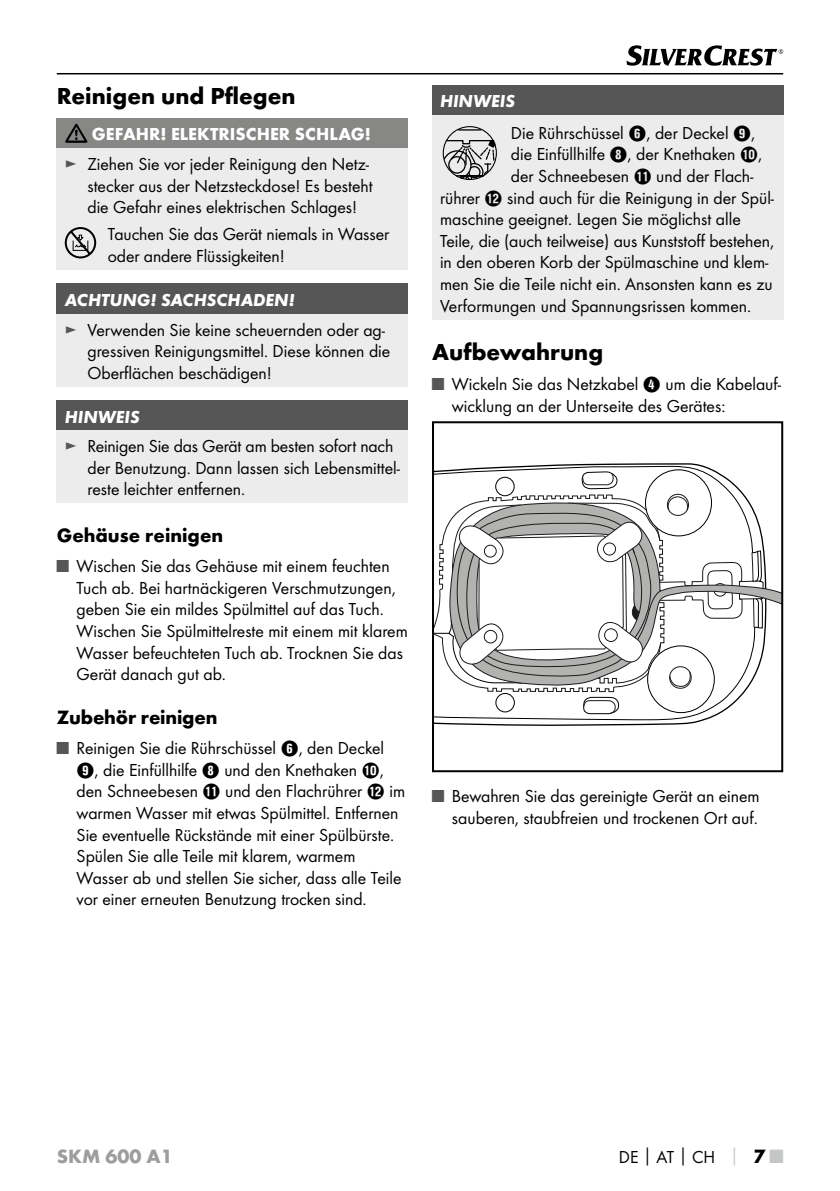
<style>
.page{position:relative;width:840px;height:1191px;background:#fff}
.page>*{position:absolute;margin:0;border:0;box-sizing:border-box;transform-origin:0 0}
.t1{font:700 24px "Futura";color:#000}
.t2{font:700 20px "Futura";color:#000}
.t3{font:700 20px "Futura";color:#9c9d9d}
.t4{font:18px/21.6px "Futura Boo";color:#000}
.t5{font:italic 700 18px "Futura";color:#fff}
.t6{font:700 18px "Futura";color:#fff}
.s1{color:#565656}
.s2{font-family:"Hako PI Nummern"}
.s3{font-family:"Futura";font-weight:700}
.s4{font-family:"Futura";font-weight:700;color:#c5c6c6}
.s5{font-family:"Futura";font-weight:700;font-size:20px}
.s6{font-family:"Futura";font-weight:700;font-size:20px;color:#c5c6c6}
</style>
<div class="page">
<hr style="left:57px;top:73px;width:725px;height:1px;background:#000">
<svg style="left:626px;top:45px;width:156px;height:21px"></svg>
<div style="left:57px;top:118px;width:351px;height:30px;background:#878786"></div>
<div style="left:57px;top:148px;width:351px;height:122px;background:#ececed"></div>
<svg style="left:65px;top:124px;width:22px;height:19px"></svg>
<svg style="left:65px;top:227px;width:31px;height:32px"></svg>
<div style="left:57px;top:284px;width:351px;height:30px;background:#565656"></div>
<div style="left:57px;top:314px;width:351px;height:73px;background:#ececed"></div>
<div style="left:57px;top:400px;width:351px;height:30px;background:#565656"></div>
<div style="left:57px;top:430px;width:351px;height:73px;background:#ececed"></div>
<div style="left:432px;top:85px;width:351px;height:30px;background:#565656"></div>
<div style="left:432px;top:115px;width:351px;height:205px;background:#ececed"></div>
<svg style="left:442px;top:139px;width:54px;height:42px"></svg>
<hr style="left:458px;top:129px;width:22px;height:2px;background:#000">
<svg style="left:435px;top:463px;width:270px;height:263px"></svg>
<svg style="left:435px;top:466px;width:315px;height:254px"></svg>
<div style="left:495px;top:693px;width:19px;height:19px;border:1px solid #000001;border-radius:50%"></div>
<svg style="left:582px;top:711px;width:38px;height:3px"></svg>
<div style="left:583px;top:700px;width:32px;height:13px;border:1px solid #1a1b1a;border-radius:6px"></div>
<svg style="left:446px;top:502px;width:333px;height:209px"></svg>
<svg style="left:435px;top:471px;width:307px;height:218px"></svg>
<div style="left:432px;top:421px;width:350px;height:351px;border:2px solid #000"></div>
<h1 class="t1" style="left:57px;top:81px;width:240px">Reinigen und Pflegen</h1>
<p class="t6" style="left:92px;top:123px;width:280px">GEFAHR! ELEKTRISCHER SCHLAG!</p>
<p class="t4" style="left:87px;top:153px;width:287px;text-indent:-23px"><span class="s1">►</span> Ziehen Sie vor jeder Reinigung den Netz&shy;stecker aus der Netzsteckdose! Es besteht die Gefahr eines elektrischen Schlages!</p>
<p class="t4" style="left:108px;top:223px;width:283px">Tauchen Sie das Gerät niemals in Wasser oder andere Flüssigkeiten!</p>
<p class="t5" style="left:65px;top:289px;width:231px">ACHTUNG! SACHSCHADEN!</p>
<p class="t4" style="left:87px;top:318px;width:304px;text-indent:-23px"><span class="s1">►</span> Verwenden Sie keine scheuernden oder ag&shy;gressiven Reinigungsmittel. Diese können die<br>Oberflächen beschädigen!</p>
<p class="t5" style="left:65px;top:405px;width:76px">HINWEIS</p>
<p class="t4" style="left:87px;top:435px;width:314px;text-indent:-23px"><span class="s1">►</span> Reinigen Sie das Gerät am besten sofort nach der Benutzung. Dann lassen sich Lebensmittel&shy;reste leichter entfernen.</p>
<p class="t2" style="left:57px;top:523px;width:168px">Gehäuse reinigen</p>
<p class="t4" style="left:77px;top:555px;width:332px;text-indent:-20px"><span class="s1">■</span> Wischen Sie das Gehäuse mit einem feuchten Tuch ab. Bei hartnäckigeren Verschmutzungen, geben Sie ein mildes Spülmittel auf das Tuch.<br>Wischen Sie Spülmittelreste mit einem mit klarem Wasser befeuchteten Tuch ab. Trocknen Sie das Gerät danach gut ab.</p>
<p class="t2" style="left:57px;top:705px;width:162px">Zubehör reinigen</p>
<p class="t4" style="left:77px;top:737px;width:330px;text-indent:-20px"><span class="s1">■</span> Reinigen Sie die Rührschüssel <span class="s2">6</span>, den Deckel <span class="s2">9</span>, die Einfüllhilfe <span class="s2">8</span> und den Knethaken <span class="s2">0</span>, den Schneebesen <span class="s2">q</span> und den Flachrührer <span class="s2">w</span> im warmen Wasser mit etwas Spülmittel. Entfernen Sie eventuelle Rückstände mit einer Spülbürste.<br>Spülen Sie alle Teile mit klarem, warmem Wasser ab und stellen Sie sicher, dass alle Teile vor einer erneuten Benutzung trocken sind.</p>
<p class="t5" style="left:440px;top:90px;width:76px">HINWEIS</p>
<p class="t4" style="left:510px;top:122px;width:245px">Die Rührschüssel <span class="s2">6</span>, der Deckel <span class="s2">9</span>,</p>
<p class="t4" style="left:510px;top:143px;width:252px">die Einfüllhilfe <span class="s2">8</span>, der Knethaken <span class="s2">0</span>,</p>
<p class="t4" style="left:510px;top:165px;width:244px">der Schneebesen <span class="s2">q</span> und der Flach-</p>
<p class="t4" style="left:440px;top:187px;width:335px">rührer <span class="s2">w</span> sind auch für die Reinigung in der Spül-</p>
<p class="t4" style="left:440px;top:208px;width:302px">maschine geeignet. Legen Sie möglichst alle</p>
<p class="t4" style="left:440px;top:230px;width:335px">Teile, die (auch teilweise) aus Kunststoff bestehen,</p>
<p class="t4" style="left:440px;top:251px;width:330px">in den oberen Korb der Spülmaschine und klem-</p>
<p class="t4" style="left:440px;top:273px;width:334px">men Sie die Teile nicht ein. Ansonsten kann es zu</p>
<p class="t4" style="left:440px;top:295px;width:310px">Verformungen und Spannungsrissen kommen.</p>
<h1 class="t1" style="left:432px;top:337px;width:173px">Aufbewahrung</h1>
<p class="t4" style="left:451px;top:373px;width:330px;text-indent:-20px"><span class="s1">■</span> Wickeln Sie das Netzkabel <span class="s2">4</span> um die Kabelauf&shy;wicklung an der Unterseite des Gerätes:</p>
<p class="t4" style="left:432px;top:785px;width:329px;text-align:right"><span class="s1">■</span> Bewahren Sie das gereinigte Gerät an einem sauberen, staubfreien und trockenen Ort auf.</p>
<p class="t3" style="left:57px;top:1143px;width:117px">SKM 600 A1</p>
<p class="t4" style="left:618px;top:1145px;width:166px">DE<span class="s3">│</span>AT<span class="s3">│</span>CH <span class="s4">│</span> <span class="s5">7</span> <span class="s6">■</span></p>
</div>
